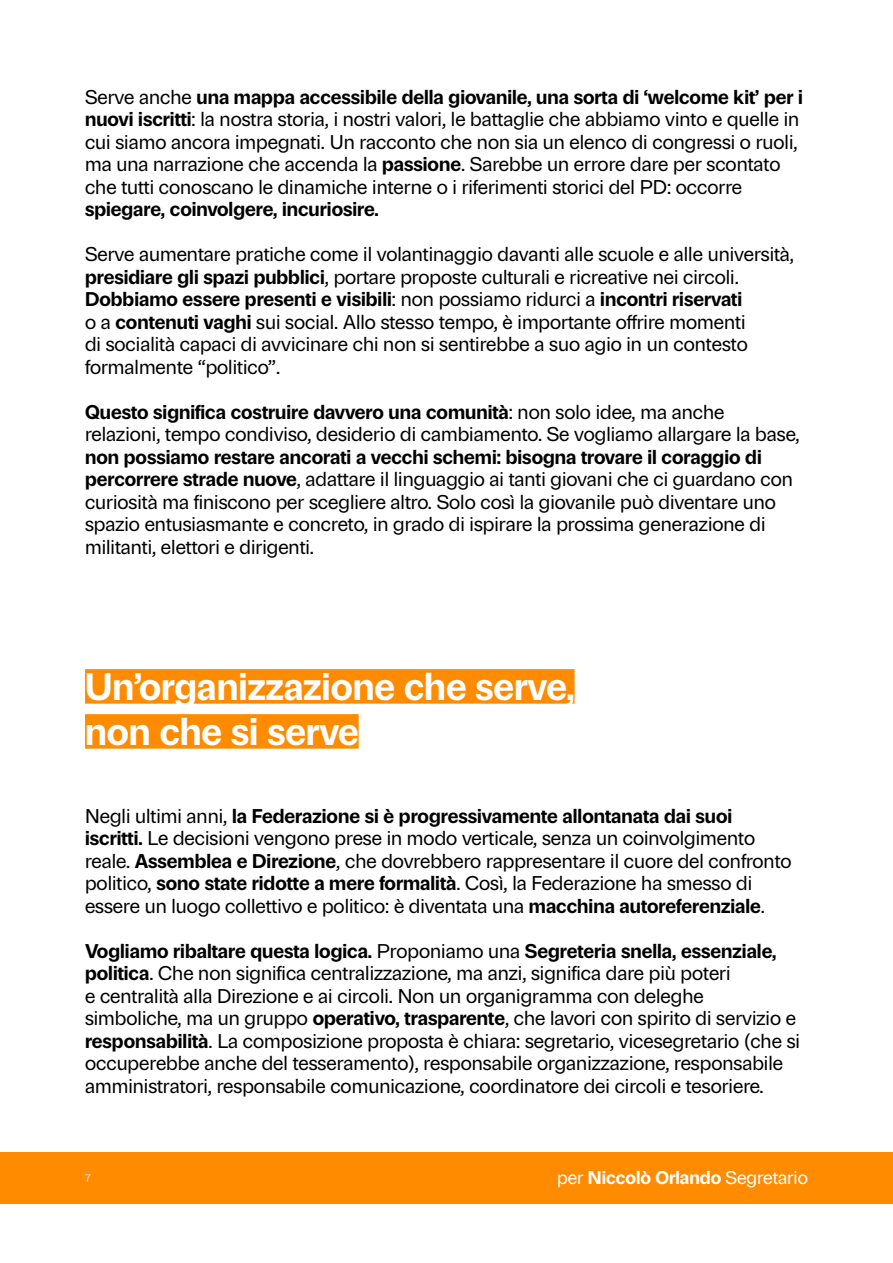
<style>
.page{position:relative;width:893px;height:1263px;background:#fff}
.page>*{position:absolute;margin:0;border:0;box-sizing:border-box;transform-origin:0 0}
.t1{font:700 37.5px/45px "Parabolica";color:#fff}
.t2{font:19.5px/22.5px "Parabolica";color:#000}
.t3{font:700 19.5px "Parabolica";color:#000}
.t4{font:700 18px "Parabolica";color:#fff}
.t5{font:300 10.5px "Parabolica";color:#fff}
.s1{font-weight:700}
.s2{font-weight:400}
</style>
<div class="page">
<div style="left:0;top:1152px;width:893px;height:51px;background:#ff8b00"></div>
<div style="left:85px;top:669px;width:490px;height:35px;background:#ff8b00"></div>
<div style="left:85px;top:714px;width:274px;height:35px;background:#ff8b00"></div>
<p class="t2" style="left:85px;top:84px;width:719px">Serve anche <span class="s1">una mappa accessibile della giovanile, una sorta di ‘welcome kit’ per i nuovi iscritti</span>: la nostra storia, i nostri valori, le battaglie che abbiamo vinto e quelle in cui siamo ancora impegnati. Un racconto che non sia un elenco di congressi o ruoli, ma una narrazione che accenda la <span class="s1">passione</span>. Sarebbe un errore dare per scontato che tutti conoscano le dinamiche interne o i riferimenti storici del PD: occorre</p>
<p class="t3" style="left:85px;top:195px;width:295px">spiegare, coinvolgere, incuriosire.</p>
<p class="t2" style="left:85px;top:242px;width:710px">Serve aumentare pratiche come il volantinaggio davanti alle scuole e alle università, <span class="s1">presidiare gli spazi pubblici</span>, portare proposte culturali e ricreative nei circoli.<br><span class="s1">Dobbiamo essere presenti e visibili</span>: non possiamo ridurci a <span class="s1">incontri riservati<br></span>o a <span class="s1">contenuti vaghi</span> sui social. Allo stesso tempo, è importante offrire momenti<br>di socialità capaci di avvicinare chi non si sentirebbe a suo agio in un contesto formalmente “politico”.</p>
<p class="t2" style="left:85px;top:399px;width:716px"><span class="s1">Questo significa costruire davvero una comunità</span>: non solo idee, ma anche relazioni, tempo condiviso, desiderio di cambiamento. Se vogliamo allargare la base,</p>
<p class="t2" style="left:85px;top:444px;width:709px"><span class="s1">non possiamo restare ancorati a vecchi schemi: bisogna trovare il coraggio di percorrere strade nuove</span>, adattare il linguaggio ai tanti giovani che ci guardano con curiosità ma finiscono per scegliere altro. Solo così la giovanile può diventare uno spazio entusiasmante e concreto, in grado di ispirare la prossima generazione di militanti, elettori e dirigenti.</p>
<h1 class="t1" style="left:85px;top:662px;width:491px">Un’organizzazione che serve, non che si serve</h1>
<p class="t2" style="left:85px;top:803px;width:708px">Negli ultimi anni, <span class="s1">la Federazione si è progressivamente allontanata dai suoi iscritti.</span> Le decisioni vengono prese in modo verticale, senza un coinvolgimento reale. <span class="s1">Assemblea e Direzione</span>, che dovrebbero rappresentare il cuore del confronto politico, <span class="s1">sono state ridotte a mere formalità</span>. Così, la Federazione ha smesso di essere un luogo collettivo e politico: è diventata una <span class="s1">macchina autoreferenziale</span>.</p>
<p class="t2" style="left:85px;top:938px;width:716px"><span class="s1">Vogliamo ribaltare questa logica.</span> Proponiamo una <span class="s1">Segreteria snella, essenziale, politica</span>. Che non significa centralizzazione, ma anzi, significa dare più poteri<br>e centralità alla Direzione e ai circoli. Non un organigramma con deleghe simboliche, ma un gruppo <span class="s1">operativo, trasparente</span>, che lavori con spirito di servizio e <span class="s1">responsabilità</span>. La composizione proposta è chiara: segretario, vicesegretario (che si occuperebbe anche del tesseramento), responsabile organizzazione, responsabile amministratori, responsabile comunicazione, coordinatore dei circoli e tesoriere.</p>
<p class="t5" style="left:85px;top:1170px;width:7px">7</p>
<p class="t4" style="left:557px;top:1165px;width:252px"><span class="s2">per</span> Niccolò Orlando <span class="s2">Segretario</span></p>
</div>
